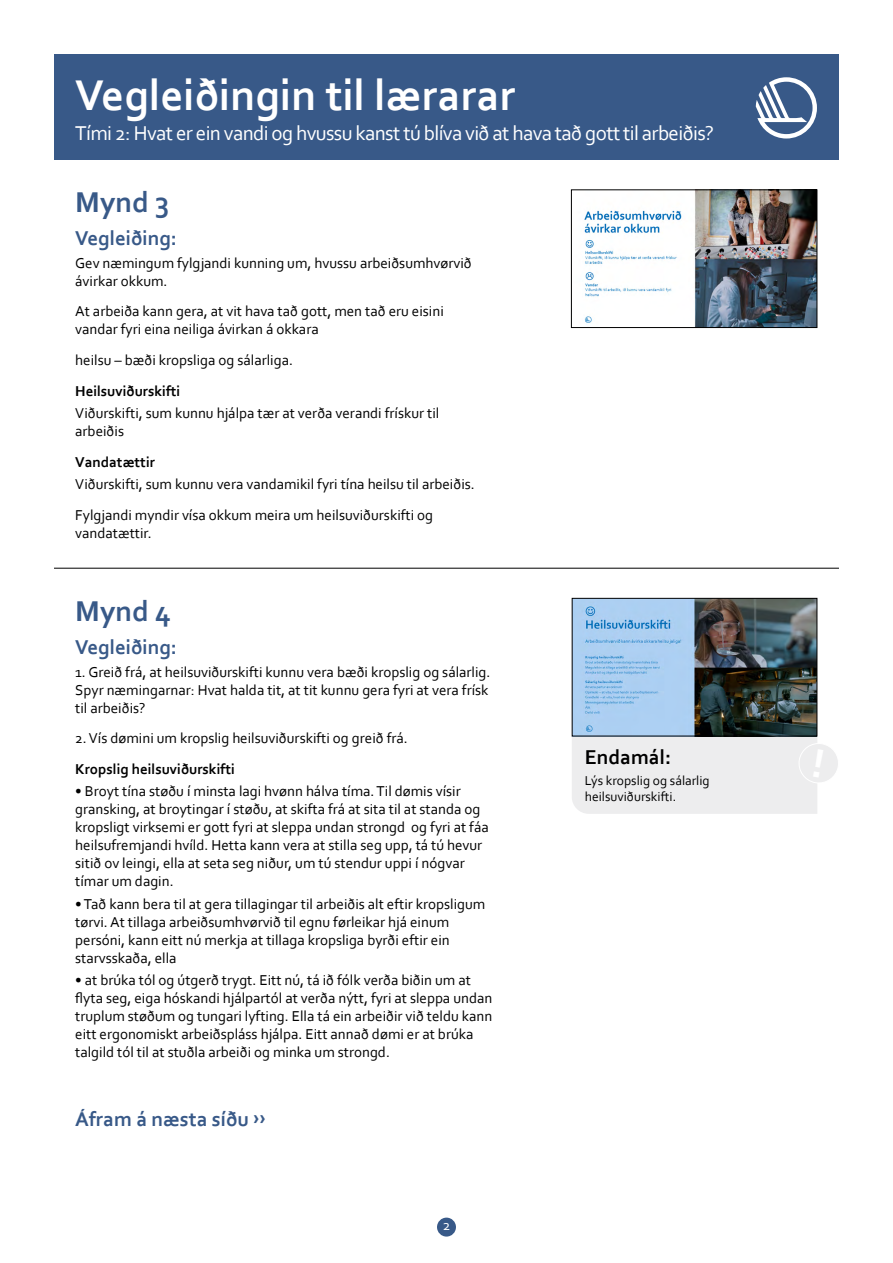
<style>
.page{position:relative;width:893px;height:1263px;background:#fff}
.page>*{position:absolute;margin:0;border:0;box-sizing:border-box;transform-origin:0 0}
.Lärarhandledning_H1{font:700 45px "Corbel";color:#fff}
.Bild_Rubrik_H2{font:700 30px "Corbel";color:#385988}
.Lektion_Rubrik_H1{font:21px "Corbel";letter-spacing:-.03em;color:#fff}
.Instruktion_Rubrik_H{font:700 21px "Corbel";color:#385988}
.Syfte_Rubrik_H4{font:700 21px "Corbel";color:#000}
.Brödtext_P{font:15px/18px "Corbel";color:#000}
.Brödtext_P-2{font:700 15px "Corbel";color:#000}
.t1{font:15px "Corbel";color:#fff}
.Syfte_Brödtext_P{font:13.5px/16.2px "Corbel";color:#000}
</style>
<div class="page">
<img style="left:574px;top:600px;width:241px;height:134px">
<div style="left:572px;top:598px;width:245px;height:138px;border:1px solid #000"></div>
<div style="left:572px;top:736px;width:266px;height:78px;background:#ededee"></div>
<img style="left:584px;top:191px;width:231px;height:135px">
<div style="left:571px;top:189px;width:246px;height:139px;border:1px solid #000"></div>
<hr style="left:54px;top:568px;width:785px;height:1px;background:#000">
<div style="left:437px;top:1217px;width:19px;height:19px;background:#385988;border-radius:50%"></div>
<div style="left:54px;top:54px;width:785px;height:106px;background:#385988"></div>
<svg style="left:756px;top:77px;width:61px;height:62px"></svg>
<h1 class="Lärarhandledning_H1" style="left:75px;top:67px;width:442px">Vegleiðingin til lærarar</h1>
<h1 class="Lektion_Rubrik_H1" style="left:75px;top:120px;width:640px">Tími 2: Hvat er ein vandi og hvussu kanst tú blíva við at hava tað gott til arbeiðis?</h1>
<h2 class="Bild_Rubrik_H2" style="left:75px;top:183px;width:96px">Mynd 3</h2>
<h3 class="Instruktion_Rubrik_H" style="left:75px;top:225px;width:103px">Vegleiðing:</h3>
<p class="Brödtext_P" style="left:75px;top:253px;width:398px">Gev næmingum fylgjandi kunning um, hvussu arbeiðsumhvørvið ávirkar okkum.</p>
<p class="Brödtext_P" style="left:75px;top:302px;width:370px">At arbeiða kann gera, at vit hava tað gott, men tað eru eisini vandar fyri eina neiliga ávirkan á okkara</p>
<p class="Brödtext_P" style="left:75px;top:351px;width:219px">heilsu – bæði kropsliga og sálarliga.</p>
<p class="Brödtext_P-2" style="left:75px;top:382px;width:107px">Heilsuviðurskifti</p>
<p class="Brödtext_P" style="left:75px;top:404px;width:366px">Viðurskifti, sum kunnu hjálpa tær at verða verandi frískur til arbeiðis</p>
<p class="Brödtext_P-2" style="left:75px;top:453px;width:81px">Vandatættir</p>
<p class="Brödtext_P" style="left:75px;top:475px;width:401px">Viðurskifti, sum kunnu vera vandamikil fyri tína heilsu til arbeiðis.</p>
<p class="Brödtext_P" style="left:75px;top:506px;width:359px">Fylgjandi myndir vísa okkum meira um heilsuviðurskifti og vandatættir.</p>
<h2 class="Bild_Rubrik_H2" style="left:75px;top:592px;width:97px">Mynd 4</h2>
<h3 class="Instruktion_Rubrik_H" style="left:75px;top:634px;width:103px">Vegleiðing:</h3>
<p class="Brödtext_P" style="left:75px;top:662px;width:417px">1. Greið frá, at heilsuviðurskifti kunnu vera bæði kropslig og sálarlig.<br>Spyr næmingarnar: Hvat halda tit, at tit kunnu gera fyri at vera frísk til arbeiðis?</p>
<p class="Brödtext_P" style="left:75px;top:729px;width:334px">2. Vís dømini um kropslig heilsuviðurskifti og greið frá.</p>
<p class="Brödtext_P-2" style="left:75px;top:760px;width:161px">Kropslig heilsuviðurskifti</p>
<p class="Brödtext_P" style="left:75px;top:782px;width:415px">• Broyt tína støðu í minsta lagi hvønn hálva tíma. Til dømis vísir gransking, at broytingar í støðu, at skifta frá at sita til at standa og kropsligt virksemi er gott fyri at sleppa undan strongd og fyri at fáa heilsufremjandi hvíld. Hetta kann vera at stilla seg upp, tá tú hevur sitið ov leingi, ella at seta seg niður, um tú stendur uppi í nógvar tímar um dagin.</p>
<p class="Brödtext_P" style="left:75px;top:894px;width:412px">• Tað kann bera til at gera tillagingar til arbeiðis alt eftir kropsligum tørvi. At tillaga arbeiðsumhvørvið til egnu førleikar hjá einum persóni, kann eitt nú merkja at tillaga kropsliga byrði eftir ein starvsskaða, ella</p>
<p class="Brödtext_P" style="left:75px;top:970px;width:419px">• at brúka tól og útgerð trygt. Eitt nú, tá ið fólk verða biðin um at flyta seg, eiga hóskandi hjálpartól at verða nýtt, fyri at sleppa undan truplum støðum og tungari lyfting. Ella tá ein arbeiðir við teldu kann eitt ergonomiskt arbeiðspláss hjálpa. Eitt annað dømi er at brúka talgild tól til at stuðla arbeiði og minka um strongd.</p>
<h3 class="Instruktion_Rubrik_H" style="left:75px;top:1106px;width:192px">Áfram á næsta síðu ››</h3>
<p class="t1" style="left:443px;top:1215px;width:9px">2</p>
<h4 class="Syfte_Rubrik_H4" style="left:585px;top:744px;width:88px">Endamál:</h4>
<p class="Syfte_Brödtext_P" style="left:585px;top:772px;width:126px">Lýs kropslig og sálarlig heilsuviðurskifti.</p>
</div>
